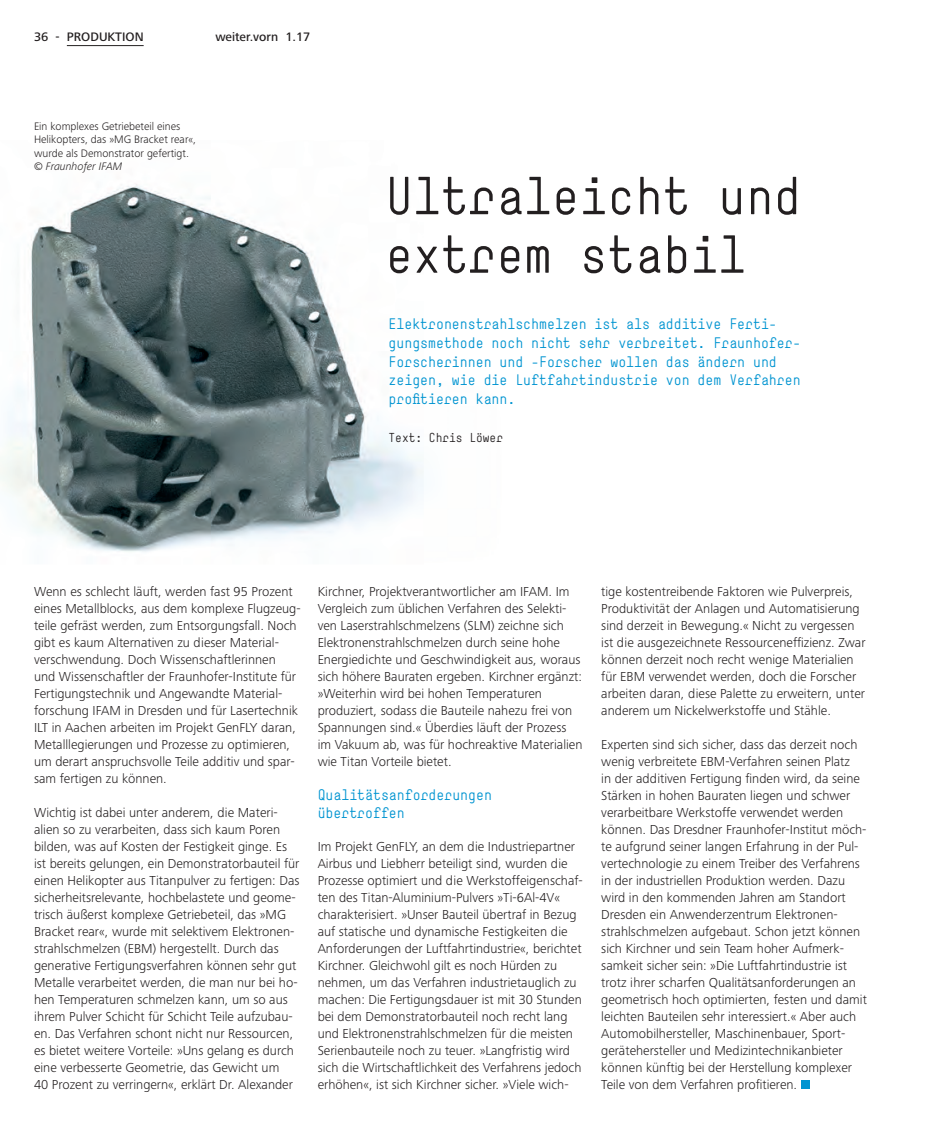
<style>
.page{position:relative;width:936px;height:1140px;background:#fff}
.page>*{position:absolute;margin:0;border:0;box-sizing:border-box;transform-origin:0 0}
.Headline{font:52.5px/58.5px "Simple";color:#231f20}
.Vorspann{font:15px/18.8px "Simple";color:#0094d1}
.Zwischenüberschrift{font:15px/18.8px "Simple";color:#0094d1}
.Fließtext{font:300 13.5px/17px "Frutiger Next Pro";color:#231f20}
.t1{font:500 12.75px "Frutiger Next Pro";color:#231f20}
.Autorenhinweis{font:12.75px "Simple";color:#231f20}
.BU{font:300 11.25px/13.5px "Frutiger Next Pro";color:#231f20}
.s1{font-style:italic}
</style>
<div class="page">
<hr style="left:67px;top:45px;width:77px;height:1px;background:#231f20">
<div style="left:800px;top:1080px;width:9px;height:9px;background:#0094d1"></div>
<img style="left:0;top:184px;width:424px;height:368px">
<p class="t1" style="left:34px;top:30px;width:111px">36 - PRODUKTION</p>
<p class="t1" style="left:215px;top:30px;width:97px">weiter.vorn 1.17</p>
<p class="BU" style="left:34px;top:119px;width:164px">Ein komplexes Getriebeteil eines<br>Helikopters, das »MG Bracket rear«, wurde als Demonstrator gefertigt. <span class="s1">© Fraunhofer IFAM</span></p>
<p class="Headline" style="left:385px;top:166px;width:417px">Ultraleicht und extrem stabil</p>
<p class="Vorspann" style="left:388px;top:314px;width:413px">Elektronenstrahlschmelzen ist als additive Ferti&shy;gungsmethode noch nicht sehr verbreitet. Fraunhofer-Forscherinnen und -Forscher wollen das ändern und zeigen, wie die Luftfahrtindustrie von dem Verfahren profitieren kann.</p>
<p class="Autorenhinweis" style="left:388px;top:430px;width:116px">Text: Chris Löwer</p>
<p class="Fließtext" style="left:34px;top:582px;width:268px">Wenn es schlecht läuft, werden fast 95 Prozent eines Metallblocks, aus dem komplexe Flugzeug&shy;teile gefräst werden, zum Entsorgungsfall. Noch gibt es kaum Alternativen zu dieser Material&shy;verschwendung. Doch Wissenschaftlerinnen<br>und Wissenschaftler der Fraunhofer-Institute für Fertigungstechnik und Angewandte Material&shy;forschung IFAM in Dresden und für Lasertechnik ILT in Aachen arbeiten im Projekt GenFLY daran, Metalllegierungen und Prozesse zu optimieren, um derart anspruchsvolle Teile additiv und spar&shy;sam fertigen zu können.</p>
<p class="Fließtext" style="left:34px;top:803px;width:267px">Wichtig ist dabei unter anderem, die Materi&shy;alien so zu verarbeiten, dass sich kaum Poren bilden, was auf Kosten der Festigkeit ginge. Es ist bereits gelungen, ein Demonstratorbauteil für einen Helikopter aus Titanpulver zu fertigen: Das sicherheitsrelevante, hochbelastete und geome&shy;trisch äußerst komplexe Getriebeteil, das »MG Bracket rear«, wurde mit selektivem Elektronen&shy;strahlschmelzen (EBM) hergestellt. Durch das generative Fertigungsverfahren können sehr gut Metalle verarbeitet werden, die man nur bei ho&shy;hen Temperaturen schmelzen kann, um so aus ihrem Pulver Schicht für Schicht Teile aufzubau&shy;en. Das Verfahren schont nicht nur Ressourcen, es bietet weitere Vorteile: »Uns gelang es durch eine verbesserte Geometrie, das Gewicht um<br>40 Prozent zu verringern«, erklärt Dr. Alexander</p>
<p class="Fließtext" style="left:317px;top:582px;width:266px">Kirchner, Projektverantwortlicher am IFAM. Im Vergleich zum üblichen Verfahren des Selekti&shy;ven Laserstrahlschmelzens (SLM) zeichne sich Elektronenstrahlschmelzen durch seine hohe Energiedichte und Geschwindigkeit aus, woraus sich höhere Bauraten ergeben. Kirchner ergänzt: »Weiterhin wird bei hohen Temperaturen produziert, sodass die Bauteile nahezu frei von Spannungen sind.« Überdies läuft der Prozess im Vakuum ab, was für hochreaktive Materialien wie Titan Vorteile bietet.</p>
<p class="Zwischenüberschrift" style="left:317px;top:785px;width:176px">Qualitätsanforderungen übertroffen</p>
<p class="Fließtext" style="left:317px;top:837px;width:267px">Im Projekt GenFLY, an dem die Industriepartner Airbus und Liebherr beteiligt sind, wurden die Prozesse optimiert und die Werkstoffeigenschaf&shy;ten des Titan-Aluminium-Pulvers »Ti-6Al-4V« charakterisiert. »Unser Bauteil übertraf in Bezug auf statische und dynamische Festigkeiten die Anforderungen der Luftfahrtindustrie«, berichtet Kirchner. Gleichwohl gilt es noch Hürden zu nehmen, um das Verfahren industrietauglich zu machen: Die Fertigungsdauer ist mit 30 Stunden bei dem Demonstratorbauteil noch recht lang und Elektronenstrahlschmelzen für die meisten Serienbauteile noch zu teuer. »Langfristig wird sich die Wirtschaftlichkeit des Verfahrens jedoch erhöhen«, ist sich Kirchner sicher. »Viele wich-</p>
<p class="Fließtext" style="left:601px;top:582px;width:266px">tige kostentreibende Faktoren wie Pulverpreis, Produktivität der Anlagen und Automatisierung sind derzeit in Bewegung.« Nicht zu vergessen ist die ausgezeichnete Ressourceneffizienz. Zwar können derzeit noch recht wenige Materialien für EBM verwendet werden, doch die Forscher arbeiten daran, diese Palette zu erweitern, unter anderem um Nickelwerkstoffe und Stähle.</p>
<p class="Fließtext" style="left:601px;top:735px;width:267px">Experten sind sich sicher, dass das derzeit noch wenig verbreitete EBM-Verfahren seinen Platz<br>in der additiven Fertigung finden wird, da seine Stärken in hohen Bauraten liegen und schwer verarbeitbare Werkstoffe verwendet werden können. Das Dresdner Fraunhofer-Institut möch&shy;te aufgrund seiner langen Erfahrung in der Pul&shy;vertechnologie zu einem Treiber des Verfahrens in der industriellen Produktion werden. Dazu wird in den kommenden Jahren am Standort Dresden ein Anwenderzentrum Elektronen&shy;strahlschmelzen aufgebaut. Schon jetzt können sich Kirchner und sein Team hoher Aufmerk&shy;samkeit sicher sein: »Die Luftfahrtindustrie ist trotz ihrer scharfen Qualitätsanforderungen an geometrisch hoch optimierten, festen und damit leichten Bauteilen sehr interessiert.« Aber auch Automobilhersteller, Maschinenbauer, Sport&shy;gerätehersteller und Medizintechnikanbieter können künftig bei der Herstellung komplexer Teile von dem Verfahren profitieren.</p>
</div>
